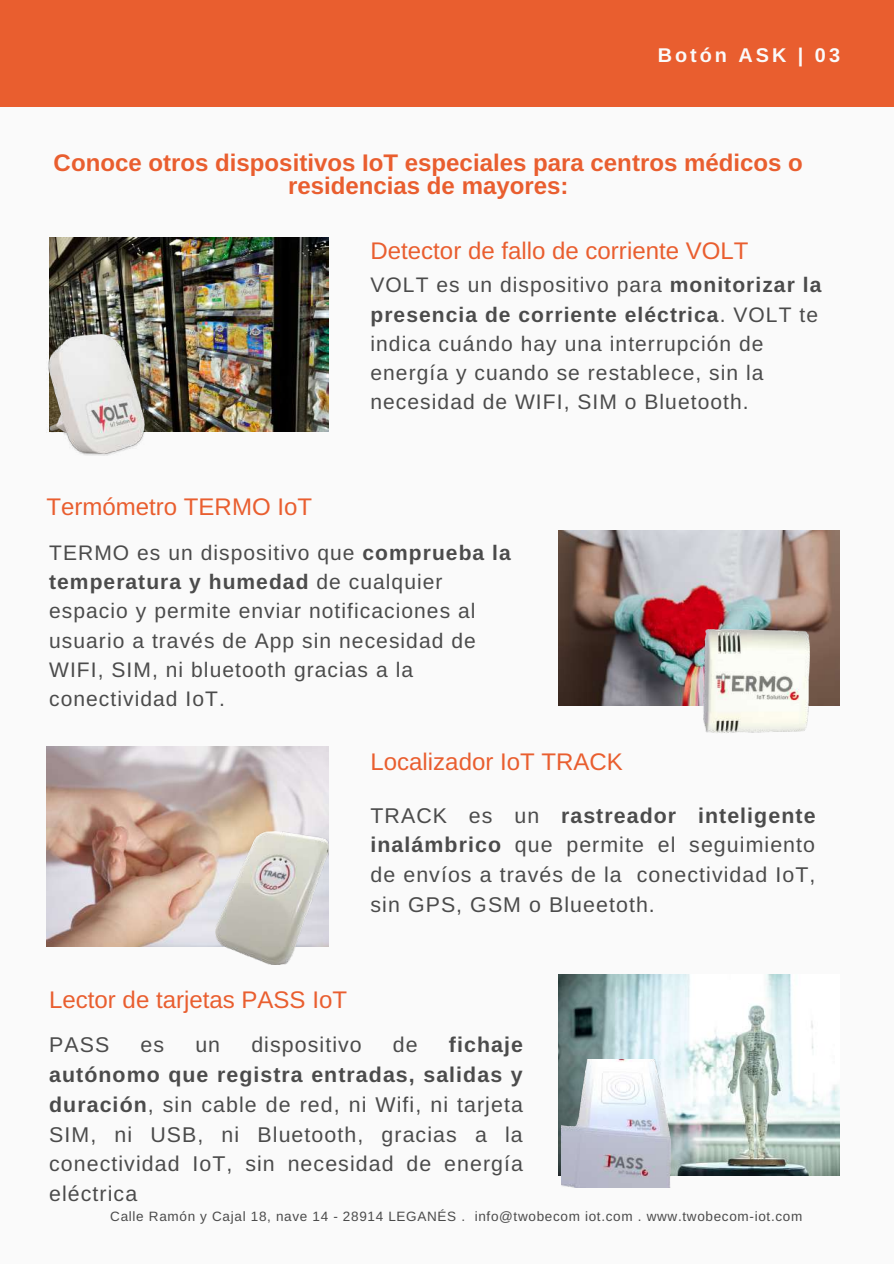
<style>
.page{position:relative;width:894px;height:1264px;background:#fff}
.page>*{position:absolute;margin:0;border:0;box-sizing:border-box;transform-origin:0 0}
.t1{font:24px "Arimo";color:#e95e2f}
.t2{font:700 24px/23.7px "Arimo";color:#e95e2f;text-align:center}
.t3{font:21.3px/29.7px "Arimo";letter-spacing:.05em;color:#4b4b4b;text-align:justify}
.t4{font:21px/29.2px "Arimo";letter-spacing:.05em;color:#4b4b4b}
.t5{font:700 19.8px "Arimo";letter-spacing:.15em;color:#fafafa}
.t6{font:13.5px "Arimo";letter-spacing:.05em;color:#4b4b4b}
.s1{font-weight:700}
</style>
<div class="page">
<div style="left:0;top:0;width:893px;height:1263px;background:#fafafa"></div>
<div style="left:0;top:0;width:893px;height:107px;background:#e95e2f"></div>
<img style="left:49px;top:237px;width:279px;height:195px">
<img style="left:46px;top:746px;width:282px;height:201px">
<img style="left:558px;top:530px;width:281px;height:175px">
<img style="left:48px;top:306px;width:141px;height:150px">
<img style="left:694px;top:619px;width:123px;height:114px">
<img style="left:215px;top:832px;width:113px;height:132px">
<img style="left:558px;top:974px;width:281px;height:201px">
<img style="left:561px;top:1059px;width:109px;height:128px">
<p class="t5" style="left:657px;top:44px;width:184px">Botón ASK | 03</p>
<p class="t2" style="left:54px;top:150px;width:750px">Conoce otros dispositivos IoT especiales para centros médicos o residencias de mayores:</p>
<p class="t1" style="left:370px;top:237px;width:379px">Detector de fallo de corriente VOLT</p>
<p class="t1" style="left:46px;top:493px;width:267px">Termómetro TERMO IoT</p>
<p class="t4" style="left:370px;top:270px;width:452px">VOLT es un dispositivo para <span class="s1">monitorizar la presencia de corriente eléctrica</span>. VOLT te indica cuándo hay una interrupción de energía y cuando se restablece, sin la necesidad de WIFI, SIM o Bluetooth.</p>
<p class="t4" style="left:49px;top:538px;width:463px">TERMO es un dispositivo que <span class="s1">comprueba la temperatura y humedad</span> de cualquier espacio y permite enviar notificaciones al usuario a través de App sin necesidad de WIFI, SIM, ni bluetooth gracias a la conectividad IoT.</p>
<p class="t1" style="left:370px;top:748px;width:254px">Localizador IoT TRACK</p>
<p class="t3" style="left:370px;top:800px;width:446px">TRACK es un <span class="s1">rastreador inteligente inalámbrico</span> que permite el seguimiento de envíos a través de la conectividad IoT, sin GPS, GSM o Blueetoth.</p>
<p class="t1" style="left:49px;top:986px;width:299px">Lector de tarjetas PASS IoT</p>
<p class="t3" style="left:49px;top:1030px;width:475px;text-indent:399px"><span class="s1">fichaje autónomo que registra entradas, salidas y duración</span>, sin cable de red, ni Wifi, ni tarjeta SIM, ni USB, ni Bluetooth, gracias a la conectividad IoT, sin necesidad de energía eléctrica</p>
<p class="t3" style="left:49px;top:1030px;width:62px">PASS</p>
<p class="t3" style="left:140px;top:1030px;width:25px">es</p>
<p class="t3" style="left:195px;top:1030px;width:26px">un</p>
<p class="t3" style="left:251px;top:1030px;width:112px">dispositivo</p>
<p class="t3" style="left:393px;top:1030px;width:26px">de</p>
<p class="t6" style="left:110px;top:1209px;width:693px">Calle Ramón y Cajal 18, nave 14 - 28914 LEGANÉS . info@twobecom iot.com . www.twobecom-iot.com</p>
</div>
